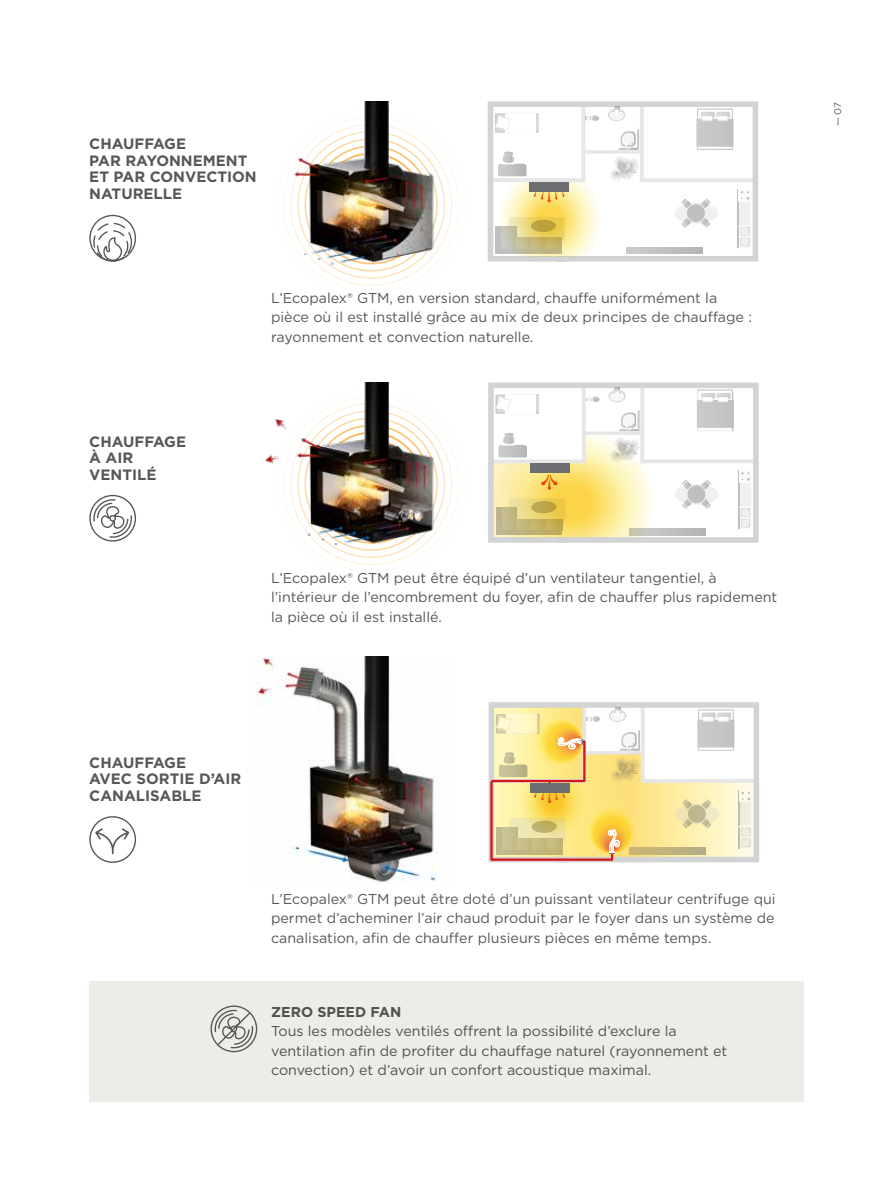
<style>
.page{position:relative;width:893px;height:1191px;background:#fff}
.page>*{position:absolute;margin:0;border:0;box-sizing:border-box;transform-origin:0 0}
.t1{font:700 15px/16.5px "Gotham";color:#575756}
.t2{font:14.25px/19.5px "Gotham";color:#575756}
.t3{font:700 14.25px "Gotham";color:#575756}
.t4{font:9.75px "Gotham";color:#575756}
</style>
<div class="page">
<svg style="left:312px;top:448px;width:147px;height:124px"></svg>
<svg style="left:283px;top:169px;width:176px;height:124px"></svg>
<div style="left:89px;top:981px;width:715px;height:120px;background:#eeece6"></div>
<svg style="left:210px;top:1005px;width:47px;height:47px"></svg>
<svg style="left:89px;top:215px;width:47px;height:46px"></svg>
<img style="left:291px;top:102px;width:160px;height:166px">
<svg style="left:89px;top:495px;width:47px;height:46px"></svg>
<svg style="left:488px;top:382px;width:271px;height:161px;background:#d5d7d7"></svg>
<svg style="left:488px;top:385px;width:271px;height:152px"></svg>
<div style="left:530px;top:463px;width:39px;height:9px;background:#6d6e71"></div>
<img style="left:265px;top:383px;width:186px;height:166px">
<svg style="left:89px;top:816px;width:47px;height:47px"></svg>
<svg style="left:488px;top:704px;width:271px;height:158px"></svg>
<img style="left:256px;top:657px;width:182px;height:226px">
<svg style="left:487px;top:101px;width:272px;height:161px"></svg>
<svg style="left:627px;top:249px;width:76px;height:5px"></svg>
<div style="left:608px;top:109px;width:17px;height:12px;background:#dfdfe0;border-radius:50%"></div>
<svg style="left:609px;top:104px;width:150px;height:145px"></svg>
<svg style="left:487px;top:104px;width:116px;height:152px"></svg>
<div style="left:529px;top:182px;width:40px;height:9px;background:#6d6e71"></div>
<p class="t1" style="left:89px;top:136px;width:169px">CHAUFFAGE<br>PAR RAYONNEMENT<br>ET PAR CONVECTION<br>NATURELLE</p>
<p class="t1" style="left:89px;top:433px;width:98px">CHAUFFAGE<br>À AIR<br>VENTILÉ</p>
<p class="t2" style="left:271px;top:288px;width:482px">L’Ecopalex® GTM, en version standard, chauffe uniformément la pièce où il est installé grâce au mix de deux principes de chauffage : rayonnement et convection naturelle.</p>
<p class="t2" style="left:271px;top:568px;width:508px">L’Ecopalex® GTM peut être équipé d’un ventilateur tangentiel, à l’intérieur de l’encombrement du foyer, afin de chauffer plus rapidement la pièce où il est installé.</p>
<p class="t1" style="left:89px;top:754px;width:153px">CHAUFFAGE<br>AVEC SORTIE D’AIR<br>CANALISABLE</p>
<p class="t2" style="left:271px;top:888px;width:506px;text-align:justify">L’Ecopalex® GTM peut être doté d’un puissant ventilateur centrifuge qui permet d’acheminer l’air chaud produit par le foyer dans un système de canalisation, afin de chauffer plusieurs pièces en même temps.</p>
<p class="t3" style="left:271px;top:1002px;width:132px">ZERO SPEED FAN</p>
<p class="t2" style="left:271px;top:1021px;width:458px">Tous les modèles ventilés offrent la possibilité d’exclure la ventilation afin de profiter du chauffage naturel (rayonnement et convection) et d’avoir un confort acoustique maximal.</p>
<p class="t4" style="left:831px;top:126px;width:26px;rotate:-90deg">— 07</p>
</div>
